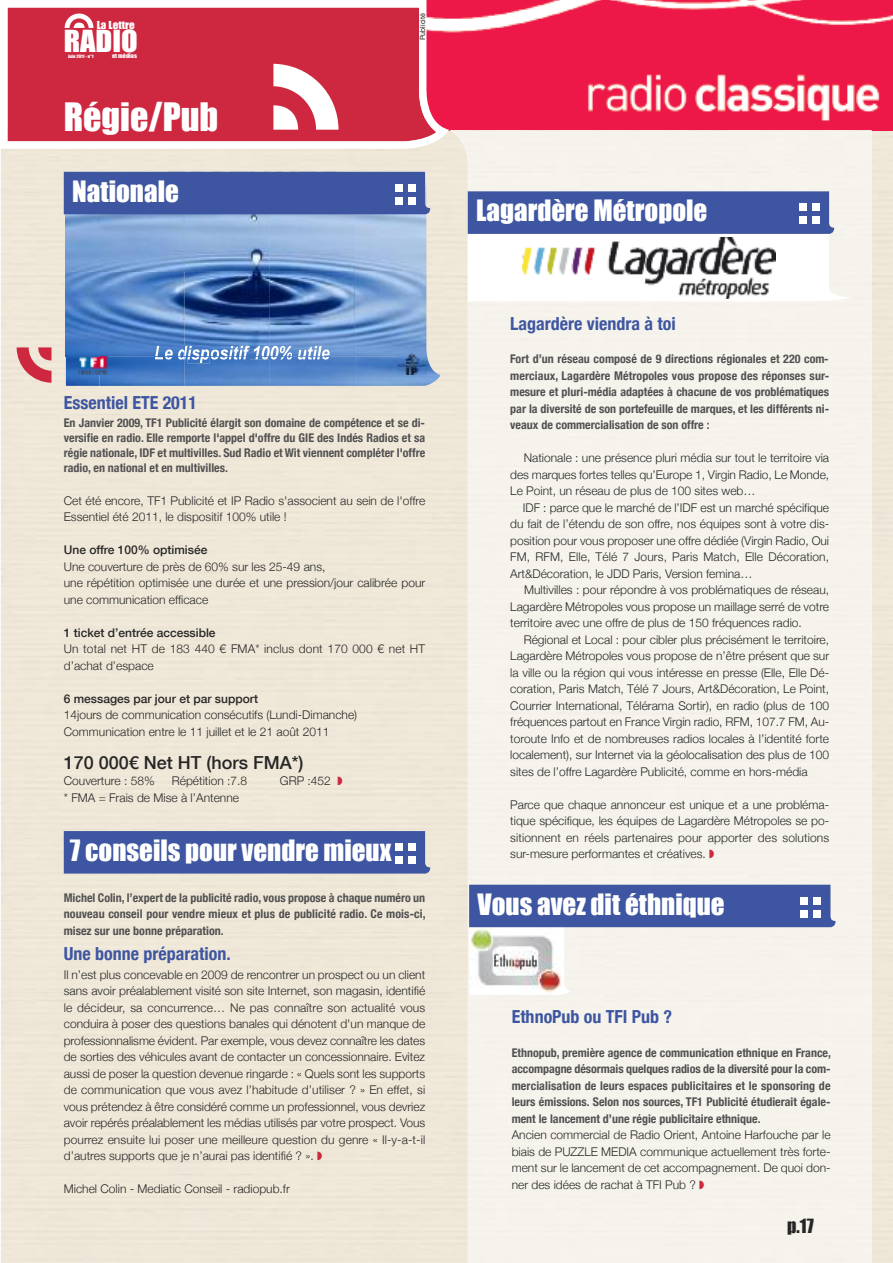
<style>
.page{position:relative;width:893px;height:1263px;background:#fff}
.page>*{position:absolute;margin:0;border:0;box-sizing:border-box;transform-origin:0 0}
.t1{font:36px "Impact";color:#fff}
.t2{font:27.9px "Impact";color:#fff;scale:1.09 1}
.t3{font:27px "Impact";color:#fff}
.t4{font:700 condensed 18px "Helvetica Neue";color:#3e56a2}
.t5{font:500 18px "Helvetica Neue";color:#272627}
.t6{font:18px "Impact";color:#272627}
.t7{font:300 12px/16.5px "Helvetica Neue";color:#272627;text-align:justify}
.t8{font:700 condensed 12px/16.5px "Helvetica Neue";color:#525152;text-align:justify}
.t9{font:500 12px "Helvetica Neue";color:#272627}
.t10{font:10.2px "Impact";color:#fff;scale:1.09 1}
.t11{font:7.2px "Helvetica";color:#272627}
.t12{font:5.7px "Impact";color:#fff;scale:1.09 1}
.t13{font:4.2px "Impact";color:#fff;scale:1.09 1}
.s1{color:#cd283f}
</style>
<div class="page">
<div style="left:1px;top:130px;width:892px;height:1133px;background:#efe8d8"></div>
<img style="left:449px;top:0;width:444px;height:130px">
<div style="left:449px;top:131px;width:423px;height:1132px;background:#f6f3ec"></div>
<img style="left:449px;top:130px;width:423px;height:1px">
<img style="left:66px;top:356px;width:374px;height:30px">
<img style="left:313px;top:356px;width:17px;height:4px">
<img style="left:250px;top:356px;width:42px;height:4px">
<img style="left:220px;top:356px;width:19px;height:4px">
<img style="left:187px;top:359px;width:22px;height:4px">
<img style="left:188px;top:356px;width:21px;height:3px">
<img style="left:79px;top:356px;width:29px;height:19px">
<img style="left:165px;top:356px;width:20px;height:4px">
<img style="left:66px;top:214px;width:362px;height:142px">
<img style="left:314px;top:346px;width:16px;height:7px">
<svg style="left:298px;top:346px;width:15px;height:14px"></svg>
<img style="left:250px;top:346px;width:42px;height:10px">
<img style="left:272px;top:346px;width:20px;height:3px">
<img style="left:254px;top:346px;width:16px;height:5px">
<svg style="left:239px;top:346px;width:11px;height:14px"></svg>
<img style="left:221px;top:346px;width:18px;height:6px">
<svg style="left:211px;top:349px;width:8px;height:11px"></svg>
<img style="left:189px;top:346px;width:20px;height:7px">
<svg style="left:185px;top:346px;width:3px;height:14px"></svg>
<img style="left:165px;top:349px;width:20px;height:5px">
<svg style="left:155px;top:346px;width:8px;height:14px"></svg>
<svg style="left:1px;top:0;width:448px;height:150px;background:#d5475c"></svg>
<svg style="left:468px;top:191px;width:384px;height:111px"></svg>
<div style="left:799px;top:204px;width:7px;height:7px;background:#fff"></div>
<div style="left:799px;top:217px;width:7px;height:7px;background:#fff"></div>
<div style="left:812px;top:204px;width:7px;height:7px;background:#fff"></div>
<div style="left:812px;top:217px;width:7px;height:7px;background:#fff"></div>
<svg style="left:17px;top:347px;width:34px;height:36px"></svg>
<svg style="left:273px;top:64px;width:65px;height:66px"></svg>
<svg style="left:65px;top:14px;width:28px;height:14px"></svg>
<hr style="left:0;top:0;width:1px;height:129px;background:#272627">
<div style="left:64px;top:172px;width:366px;height:42px;background:#3e56a2"></div>
<div style="left:395px;top:184px;width:7px;height:7px;background:#fff"></div>
<div style="left:395px;top:197px;width:7px;height:7px;background:#fff"></div>
<div style="left:408px;top:184px;width:7px;height:7px;background:#fff"></div>
<div style="left:408px;top:197px;width:7px;height:7px;background:#fff"></div>
<svg style="left:469px;top:885px;width:366px;height:110px;background:#adb4cc"></svg>
<div style="left:800px;top:897px;width:7px;height:7px;background:#fff"></div>
<div style="left:800px;top:910px;width:7px;height:7px;background:#fff"></div>
<div style="left:813px;top:897px;width:8px;height:7px;background:#fff"></div>
<div style="left:813px;top:910px;width:8px;height:7px;background:#fff"></div>
<div style="left:64px;top:831px;width:366px;height:42px;background:#3e56a2"></div>
<div style="left:395px;top:844px;width:7px;height:7px;background:#fff"></div>
<div style="left:395px;top:856px;width:7px;height:7px;background:#fff"></div>
<div style="left:408px;top:844px;width:7px;height:7px;background:#fff"></div>
<div style="left:408px;top:856px;width:7px;height:7px;background:#fff"></div>
<p class="t10" style="left:97px;top:18px;width:36px">La Lettre</p>
<p class="t12" style="left:112px;top:52px;width:24px">et médias</p>
<h2 class="t2" style="left:64px;top:24px;width:69px">RADIO</h2>
<p class="t13" style="left:68px;top:53px;width:25px">Juin 2011 - n°1</p>
<h1 class="t1" style="left:64px;top:94px;width:156px">Régie/Pub</h1>
<h3 class="t3" style="left:72px;top:174px;width:108px">Nationale</h3>
<p class="t11" style="left:420px;top:40px;width:29px;rotate:-90deg">Publicité</p>
<h3 class="t4" style="left:64px;top:392px;width:135px">Essentiel ETE 2011</h3>
<p class="t8" style="left:64px;top:415px;width:363px;line-height:15px">En Janvier 2009, TF1 Publicité élargit son domaine de compétence et se di&shy;versifie en radio. Elle remporte l'appel d'offre du GIE des Indés Radios et sa régie nationale, IDF et multivilles. Sud Radio et Wit viennent compléter l'offre radio, en national et en multivilles.</p>
<p class="t7" style="left:64px;top:492px;width:363px">Cet été encore, TF1 Publicité et IP Radio s'associent au sein de l'offre<br>Essentiel été 2011, le dispositif 100% utile !</p>
<p class="t9" style="left:64px;top:542px;width:145px">Une offre 100% optimisée</p>
<p class="t7" style="left:64px;top:558px;width:363px;text-align:left">Une couverture de près de 60% sur les 25-49 ans,<br>une répétition optimisée une durée et une pression/jour calibrée pour une communication efficace</p>
<p class="t9" style="left:64px;top:625px;width:153px">1 ticket d’entrée accessible</p>
<p class="t7" style="left:64px;top:640px;width:363px">Un total net HT de 183 440 € FMA* inclus dont 170 000 € net HT d’achat d’espace</p>
<p class="t9" style="left:64px;top:691px;width:196px">6 messages par jour et par support</p>
<p class="t7" style="left:64px;top:706px;width:295px">14jours de communication consécutifs (Lundi-Dimanche)<br>Communication entre le 11 juillet et le 21 août 2011</p>
<h3 class="t5" style="left:64px;top:751px;width:241px">170 000€ Net HT (hors FMA*)</h3>
<p class="t7" style="left:64px;top:772px;width:92px">Couverture : 58%</p>
<p class="t7" style="left:172px;top:772px;width:77px">Répétition :7.8</p>
<p class="t7" style="left:280px;top:772px;width:65px">GRP :452 <span class="s1">◗</span></p>
<p class="t7" style="left:64px;top:789px;width:177px">* FMA = Frais de Mise à l’Antenne</p>
<h3 class="t3" style="left:70px;top:834px;width:323px">7 conseils pour vendre mieux</h3>
<p class="t8" style="left:64px;top:889px;width:363px">Michel Colin, l’expert de la publicité radio, vous propose à chaque numéro un nouveau conseil pour vendre mieux et plus de publicité radio. Ce mois-ci, misez sur une bonne préparation.</p>
<h3 class="t4" style="left:64px;top:943px;width:168px">Une bonne préparation.</h3>
<p class="t7" style="left:64px;top:966px;width:363px">Il n’est plus concevable en 2009 de rencontrer un prospect ou un client sans avoir préalablement visité son site Internet, son magasin, identifié le décideur, sa concurrence… Ne pas connaître son actualité vous conduira à poser des questions banales qui dénotent d'un manque de professionnalisme évident. Par exemple, vous devez connaître les dates de sorties des véhicules avant de contacter un concessionnaire. Evitez aussi de poser la question devenue ringarde : « Quels sont les supports de communication que vous avez l’habitude d’utiliser ? » En effet, si vous prétendez à être considéré comme un professionnel, vous devriez avoir repérés préalablement les médias utilisés par votre prospect. Vous pourrez ensuite lui poser une meilleure question du genre « Il-y-a-t-il d’autres supports que je n’aurai pas identifié ? ». <span class="s1">◗</span></p>
<p class="t7" style="left:64px;top:1180px;width:228px">Michel Colin - Mediatic Conseil - radiopub.fr</p>
<h3 class="t3" style="left:476px;top:194px;width:233px">Lagardère Métropole</h3>
<h3 class="t4" style="left:510px;top:312px;width:167px">Lagardère viendra à toi</h3>
<p class="t8" style="left:510px;top:351px;width:320px">Fort d’un réseau composé de 9 directions régionales et 220 com&shy;merciaux, Lagardère Métropoles vous propose des réponses sur&shy;mesure et pluri-média adaptées à chacune de vos problématiques par la diversité de son portefeuille de marques, et les différents ni&shy;veaux de commercialisation de son offre :</p>
<p class="t7" style="left:510px;top:449px;width:320px;text-indent:13px">Nationale : une présence pluri média sur tout le territoire via des marques fortes telles qu’Europe 1, Virgin Radio, Le Monde, Le Point, un réseau de plus de 100 sites web…</p>
<p class="t7" style="left:510px;top:499px;width:320px;text-indent:13px">IDF : parce que le marché de l’IDF est un marché spécifique du fait de l’étendu de son offre, nos équipes sont à votre dis&shy;position pour vous proposer une offre dédiée (Virgin Radio, Oui FM, RFM, Elle, Télé 7 Jours, Paris Match, Elle Décoration, Art&amp;Décoration, le JDD Paris, Version femina…</p>
<p class="t7" style="left:510px;top:581px;width:320px;text-indent:14px">Multivilles : pour répondre à vos problématiques de réseau, Lagardère Métropoles vous propose un maillage serré de votre territoire avec une offre de plus de 150 fréquences radio.</p>
<p class="t7" style="left:510px;top:631px;width:320px;text-indent:13px">Régional et Local : pour cibler plus précisément le territoire, Lagardère Métropoles vous propose de n’être présent que sur la ville ou la région qui vous intéresse en presse (Elle, Elle Dé&shy;coration, Paris Match, Télé 7 Jours, Art&amp;Décoration, Le Point, Courrier International, Télérama Sortir), en radio (plus de 100 fréquences partout en France Virgin radio, RFM, 107.7 FM, Au&shy;toroute Info et de nombreuses radios locales à l’identité forte localement), sur Internet via la géolocalisation des plus de 100 sites de l’offre Lagardère Publicité, comme en hors-média</p>
<p class="t7" style="left:510px;top:796px;width:320px">Parce que chaque annonceur est unique et a une probléma&shy;tique spécifique, les équipes de Lagardère Métropoles se po&shy;sitionnent en réels partenaires pour apporter des solutions sur-mesure performantes et créatives. <span class="s1">◗</span></p>
<h3 class="t3" style="left:478px;top:887px;width:248px">Vous avez dit éthnique</h3>
<h3 class="t4" style="left:512px;top:1006px;width:162px">EthnoPub ou TFI Pub ?</h3>
<p class="t8" style="left:512px;top:1044px;width:321px">Ethnopub, première agence de communication ethnique en France, accompagne désormais quelques radios de la diversité pour la com&shy;mercialisation de leurs espaces publicitaires et le sponsoring de leurs émissions. Selon nos sources, TF1 Publicité étudierait égale&shy;ment le lancement d’une régie publicitaire ethnique.</p>
<p class="t7" style="left:512px;top:1126px;width:320px">Ancien commercial de Radio Orient, Antoine Harfouche par le biais de PUZZLE MEDIA communique actuellement très forte&shy;ment sur le lancement de cet accompagnement. De quoi don&shy;ner des idées de rachat à TFI Pub ? <span class="s1">◗</span></p>
<h3 class="t6" style="left:787px;top:1215px;width:28px">p.17</h3>
</div>
